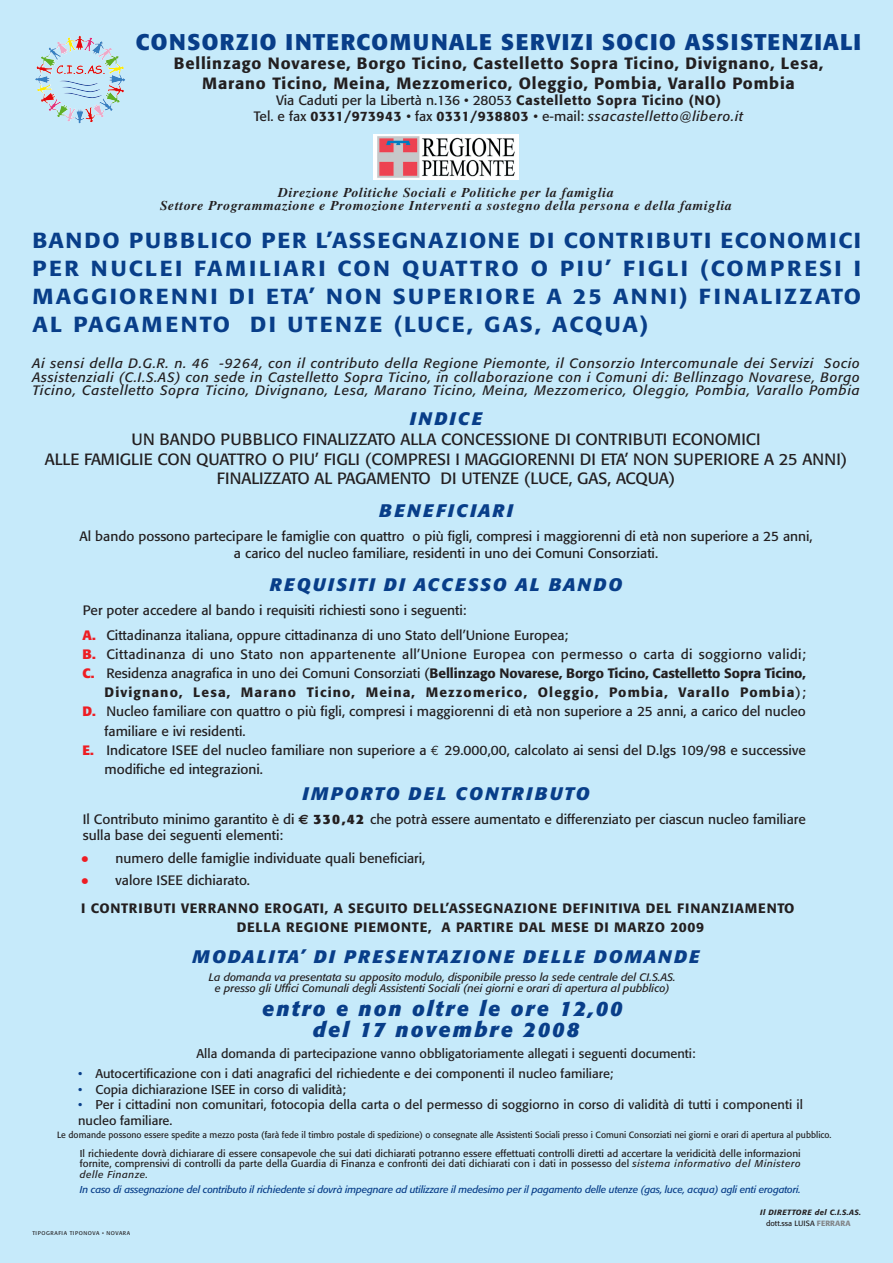
<style>
.page{position:relative;width:893px;height:1263px;background:#fff}
.page>*{position:absolute;margin:0;border:0;box-sizing:border-box;transform-origin:0 0}
.t1{font:700 22.5px "Formata";letter-spacing:.05em;color:#083e89}
.t2{font:500 21.6px/28px "Formata";letter-spacing:.1em;color:#083e89;text-align:justify;scale:1.07 1}
.t3{font:italic 700 20.7px/20.7px "Formata";letter-spacing:.1em;color:#083e89;text-align:center}
.t4{font:italic 700 18px "Formata";letter-spacing:.12em;color:#083e89}
.t5{font:italic 700 18px "Formata";letter-spacing:.14em;color:#083e89}
.t6{font:16.2px/19.8px "Formata";color:#231f20;text-align:center}
.t7{font:500 16.2px/19.5px "Formata";letter-spacing:.05em;color:#231f20;text-align:center}
.t8{font:13.5px/16.5px "Formata";color:#231f20;text-align:center}
.t9{font:italic 13.5px/13.8px "Formata";letter-spacing:.06em;color:#231f20;text-align:justify}
.t10{font:500 13.5px/27.9px "Formata";letter-spacing:.05em;color:#231f20}
.t11{font:italic 700 13.5px/13.5px "Times";letter-spacing:.05em;color:#231f20;text-align:center}
.t12{font:500 13.5px "Formata";letter-spacing:-.005em;color:#231f20}
.t13{font:13.5px "Formata";letter-spacing:.025em;color:#231f20}
.t14{font:500 13.5px "Formata";letter-spacing:.08em;color:#231f20}
.t15{font:12.6px/15.5px "Formata";color:#231f20}
.t16{font:italic 10.8px/11.1px "Formata";color:#231f20;text-align:center}
.t17{font:9.9px/10.2px "Formata";letter-spacing:.005em;color:#231f20;text-align:justify}
.t18{font:italic 9.9px "Formata";letter-spacing:-.015em;color:#083e89}
.t19{font:9px "Formata";color:#231f20;scale:.96 1}
.t20{font:italic 500 7.5px/11.4px "Formata";letter-spacing:.05em;color:#231f20}
.t21{font:5.4px "Formata";letter-spacing:.1em;color:#231f20}
.s1{font-weight:500}
.s2{font-style:italic}
.s3{font-weight:700;color:#ee1d23}
.s4{font-weight:400}
.s5{font-family:"Euro Mono"}
.s6{font-family:"Euro Sans";font-weight:700}
.s7{font-weight:700}
.s8{font-size:22.5px;color:#ee1d23}
.s9{font-weight:400;font-size:22.5px;color:#ee1d23}
.s10{color:#083e89}
.s11{font-weight:400;font-style:normal}
.s12{font-style:normal;color:#808285}
</style>
<div class="page">
<div style="left:0;top:0;width:892px;height:1263px;background:#c6eafa"></div>
<img style="left:66px;top:36px;width:38px;height:19px">
<img style="left:374px;top:134px;width:144px;height:45px">
<h1 class="t1" style="left:136px;top:32px;width:726px">CONSORZIO INTERCOMUNALE SERVIZI SOCIO ASSISTENZIALI</h1>
<p class="t7" style="left:174px;top:55px;width:650px">Bellinzago Novarese, Borgo Ticino, Castelletto Sopra Ticino, Divignano, Lesa,<br>Marano Ticino, Meina, Mezzomerico, Oleggio, Pombia, Varallo Pombia</p>
<p class="t8" style="left:254px;top:93px;width:491px">Via Caduti per la Libertà n.136 • 28053 <span class="s1">Castelletto Sopra Ticino (NO)<br></span>Tel. e fax <span class="s1">0331/973943</span> • fax <span class="s1">0331/938803</span> • e-mail: <span class="s2">ssacastelletto@libero.it</span></p>
<p class="t11" style="left:160px;top:187px;width:573px">Direzione Politiche Sociali e Politiche per la famiglia<br>Settore Programmazione e Promozione Interventi a sostegno della persona e della famiglia</p>
<h2 class="t2" style="left:32px;top:228px;width:776px">BANDO PUBBLICO PER L’ASSEGNAZIONE DI CONTRIBUTI ECONOMICI PER NUCLEI FAMILIARI CON QUATTRO O PIU’ FIGLI (COMPRESI I MAGGIORENNI DI ETA’ NON SUPERIORE A 25 ANNI) FINALIZZATO AL PAGAMENTO DI UTENZE (LUCE, GAS, ACQUA)</h2>
<p class="t9" style="left:32px;top:357px;width:829px">Ai sensi della D.G.R. n. 46 -9264, con il contributo della Regione Piemonte, il Consorzio Intercomunale dei Servizi Socio Assistenziali (C.I.S.AS) con sede in Castelletto Sopra Ticino, in collaborazione con i Comuni di: Bellinzago Novarese, Borgo Ticino, Castelletto Sopra Ticino, Divignano, Lesa, Marano Ticino, Meina, Mezzomerico, Oleggio, Pombia, Varallo Pombia</p>
<h3 class="t4" style="left:410px;top:411px;width:74px">INDICE</h3>
<p class="t6" style="left:45px;top:430px;width:804px">UN BANDO PUBBLICO FINALIZZATO ALLA CONCESSIONE DI CONTRIBUTI ECONOMICI<br>ALLE FAMIGLIE CON QUATTRO O PIU’ FIGLI (COMPRESI I MAGGIORENNI DI ETA’ NON SUPERIORE A 25 ANNI)<br>FINALIZZATO AL PAGAMENTO DI UTENZE (LUCE, GAS, ACQUA)</p>
<h3 class="t5" style="left:379px;top:503px;width:135px">BENEFICIARI</h3>
<p class="t8" style="left:80px;top:529px;width:734px">Al bando possono partecipare le famiglie con quattro o più figli, compresi i maggiorenni di età non superiore a 25 anni, a carico del nucleo familiare, residenti in uno dei Comuni Consorziati.</p>
<h3 class="t4" style="left:270px;top:576px;width:354px">REQUISITI DI ACCESSO AL BANDO</h3>
<p class="t8" style="left:83px;top:599px;width:487px;line-height:24.9px;text-align:left">Per poter accedere al bando i requisiti richiesti sono i seguenti:<br><span class="s3">A.</span> Cittadinanza italiana, oppure cittadinanza di uno Stato dell’Unione Europea;</p>
<p class="t13" style="left:83px;top:648px;width:724px"><span class="s3">B.</span> Cittadinanza di uno Stato non appartenente all’Unione Europea con permesso o carta di soggiorno validi;</p>
<p class="t12" style="left:83px;top:667px;width:724px"><span class="s3">C.</span> <span class="s4">Residenza anagrafica in uno dei Comuni Consorziati (</span>Bellinzago Novarese, Borgo Ticino, Castelletto Sopra Ticino,</p>
<p class="t14" style="left:104px;top:686px;width:702px">Divignano, Lesa, Marano Ticino, Meina, Mezzomerico, Oleggio, Pombia, Varallo Pombia<span class="s4">);</span></p>
<p class="t8" style="left:83px;top:705px;width:724px"><span class="s3">D.</span> Nucleo familiare con quattro o più figli, compresi i maggiorenni di età non superiore a 25 anni, a carico del nucleo</p>
<p class="t8" style="left:104px;top:724px;width:142px">familiare e ivi residenti.</p>
<p class="t8" style="left:83px;top:743px;width:724px"><span class="s3">E.</span> Indicatore ISEE del nucleo familiare non superiore a <span class="s5">€</span> 29.000,00, calcolato ai sensi del D.lgs 109/98 e successive</p>
<p class="t8" style="left:104px;top:762px;width:160px">modifiche ed integrazioni.</p>
<h3 class="t4" style="left:302px;top:785px;width:288px">IMPORTO DEL CONTRIBUTO</h3>
<p class="t8" style="left:83px;top:812px;width:724px;text-align:left">Il Contributo minimo garantito è di <span class="s6">€</span> <span class="s7">330,42</span> che potrà essere aumentato e differenziato per ciascun nucleo familiare sulla base dei seguenti elementi:</p>
<p class="t8" style="left:81px;top:851px;width:346px"><span class="s8">•</span> numero delle famiglie individuate quali beneficiari,</p>
<p class="t10" style="left:81px;top:868px;width:715px"><span class="s9">•</span> <span class="s4">valore ISEE dichiarato.<br></span>I CONTRIBUTI VERRANNO EROGATI, A SEGUITO DELL’ASSEGNAZIONE DEFINITIVA DEL FINANZIAMENTO</p>
<p class="t10" style="left:237px;top:914px;width:468px">DELLA REGIONE PIEMONTE, A PARTIRE DAL MESE DI MARZO 2009</p>
<h3 class="t4" style="left:193px;top:948px;width:508px">MODALITA’ DI PRESENTAZIONE DELLE DOMANDE</h3>
<p class="t16" style="left:209px;top:973px;width:468px">La domanda va presentata su apposito modulo, disponibile presso la sede centrale del CI.S.AS. e presso gli Uffici Comunali degli Assistenti Sociali (nei giorni e orari di apertura al pubblico)</p>
<h3 class="t3" style="left:262px;top:1000px;width:362px">entro e non oltre le ore 12,00 del 17 novembre 2008</h3>
<p class="t15" style="left:196px;top:1047px;width:500px">Alla domanda di partecipazione vanno obbligatoriamente allegati i seguenti documenti:</p>
<p class="t15" style="left:78px;top:1067px;width:536px"><span class="s10">•</span> Autocertificazione con i dati anagrafici del richiedente e dei componenti il nucleo familiare;</p>
<p class="t15" style="left:78px;top:1083px;width:269px"><span class="s10">•</span> Copia dichiarazione ISEE in corso di validità;</p>
<p class="t15" style="left:78px;top:1098px;width:726px"><span class="s10">•</span> Per i cittadini non comunitari, fotocopia della carta o del permesso di soggiorno in corso di validità di tutti i componenti il nucleo familiare.</p>
<p class="t19" style="left:57px;top:1130px;width:808px">Le domande possono essere spedite a mezzo posta (farà fede il timbro postale di spedizione) o consegnate alle Assistenti Sociali presso i Comuni Consorziati nei giorni e orari di apertura al pubblico.</p>
<p class="t17" style="left:80px;top:1149px;width:722px">Il richiedente dovrà dichiarare di essere consapevole che sui dati dichiarati potranno essere effettuati controlli diretti ad accertare la veridicità delle informazioni fornite, comprensivi di controlli da parte della Guardia di Finanza e confronti dei dati dichiarati con i dati in possesso del <span class="s2">sistema informativo del Ministero delle Finanze.</span></p>
<p class="t18" style="left:80px;top:1185px;width:722px">In caso di assegnazione del contributo il richiedente si dovrà impegnare ad utilizzare il medesimo per il pagamento delle utenze (gas, luce, acqua) agli enti erogatori.</p>
<p class="t21" style="left:32px;top:1231px;width:99px">TIPOGRAFIA TIPONOVA • NOVARA</p>
<p class="t20" style="left:766px;top:1207px;width:96px;text-indent:-6px">Il DIRETTORE del C.I.S.AS. <span class="s11">dott.ssa LUISA</span> <span class="s12">FERRARA</span></p>
</div>
